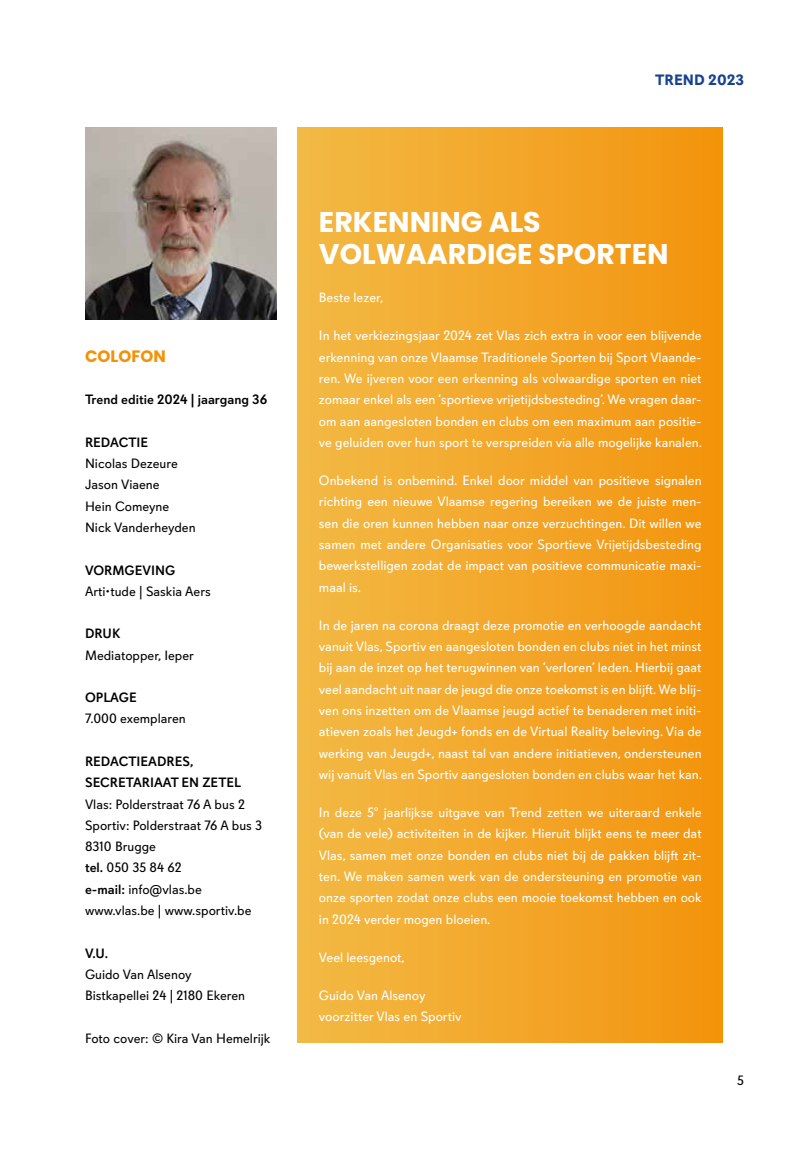
<style>
.page{position:relative;width:808px;height:1149px;background:#fff}
.page>*{position:absolute;margin:0;border:0;box-sizing:border-box;transform-origin:0 0}
.t1{font:700 28.5px/31.5px "Poppins";color:#fff}
.t2{font:700 16.5px "Poppins";color:#f39207}
.t3{font:700 15px "Davis Sans";color:#174290}
.t4{font:13.5px/21.3px "Davis Sans";color:#fff;text-align:justify}
.t5{font:13.5px/21.3px "Davis Sans";color:#000}
.t6{font:500 13.5px/21.3px "Davis Sans";color:#000}
.s1{font-weight:500}
</style>
<div class="page">
<img style="left:85px;top:128px;width:191px;height:191px">
<div style="left:298px;top:128px;width:425px;height:914px;background:linear-gradient(to right,#f2ba46,#f3930c)"></div>
<p class="t3" style="left:655px;top:71px;width:90px">TREND 2023</p>
<p class="t2" style="left:85px;top:346px;width:82px">COLOFON</p>
<p class="t6" style="left:85px;top:389px;width:184px">Trend editie 2024 | jaargang 36</p>
<p class="t6" style="left:85px;top:431px;width:65px">REDACTIE</p>
<p class="t5" style="left:85px;top:453px;width:112px">Nicolas Dezeure<br>Jason Viaene<br>Hein Comeyne<br>Nick Vanderheyden</p>
<p class="t6" style="left:85px;top:559px;width:92px">VORMGEVING</p>
<p class="t5" style="left:85px;top:580px;width:127px">Arti•tude | Saskia Aers</p>
<p class="t6" style="left:85px;top:623px;width:37px">DRUK</p>
<p class="t5" style="left:85px;top:644px;width:110px">Mediatopper, Ieper</p>
<p class="t6" style="left:85px;top:687px;width:53px">OPLAGE</p>
<p class="t5" style="left:85px;top:708px;width:102px">7.000 exemplaren</p>
<p class="t6" style="left:85px;top:750px;width:158px">REDACTIEADRES,<br>SECRETARIAAT EN ZETEL</p>
<p class="t5" style="left:85px;top:793px;width:179px">Vlas: Polderstraat 76 A bus 2<br>Sportiv: Polderstraat 76 A bus 3<br>8310 Brugge<br><span class="s1">tel.</span> 050 35 84 62<br><span class="s1">e-mail:</span> info@vlas.be www.vlas.be | www.sportiv.be</p>
<p class="t6" style="left:85px;top:942px;width:24px">V.U.</p>
<p class="t5" style="left:85px;top:963px;width:162px">Guido Van Alsenoy<br>Bistkapellei 24 | 2180 Ekeren</p>
<p class="t5" style="left:85px;top:1027px;width:187px">Foto cover: © Kira Van Hemelrijk</p>
<h1 class="t1" style="left:319px;top:207px;width:351px">ERKENNING ALS<br>VOLWAARDIGE SPORTEN</h1>
<p class="t4" style="left:319px;top:287px;width:66px">Beste lezer,</p>
<p class="t4" style="left:319px;top:325px;width:385px">In het verkiezingsjaar 2024 zet Vlas zich extra in voor een blijvende erkenning van onze Vlaamse Traditionele Sporten bij Sport Vlaande&shy;ren. We ijveren voor een erkenning als volwaardige sporten en niet zomaar enkel als een ‘sportieve vrijetijdsbesteding’. We vragen daar&shy;om aan aangesloten bonden en clubs om een maximum aan positie&shy;ve geluiden over hun sport te verspreiden via alle mogelijke kanalen.</p>
<p class="t4" style="left:319px;top:470px;width:384px">Onbekend is onbemind. Enkel door middel van positieve signalen richting een nieuwe Vlaamse regering bereiken we de juiste men&shy;sen die oren kunnen hebben naar onze verzuchtingen. Dit willen we samen met andere Organisaties voor Sportieve Vrijetijdsbesteding bewerkstelligen zodat de impact van positieve communicatie maxi&shy;maal is.</p>
<p class="t4" style="left:319px;top:614px;width:385px">In de jaren na corona draagt deze promotie en verhoogde aandacht vanuit Vlas, Sportiv en aangesloten bonden en clubs niet in het minst bij aan de inzet op het terugwinnen van ‘verloren’ leden. Hierbij gaat veel aandacht uit naar de jeugd die onze toekomst is en blijft. We blij&shy;ven ons inzetten om de Vlaamse jeugd actief te benaderen met initi&shy;atieven zoals het Jeugd+ fonds en de Virtual Reality beleving. Via de werking van Jeugd+, naast tal van andere initiatieven, ondersteunen wij vanuit Vlas en Sportiv aangesloten bonden en clubs waar het kan.</p>
<p class="t4" style="left:319px;top:801px;width:384px">In deze 5° jaarlijkse uitgave van Trend zetten we uiteraard enkele (van de vele) activiteiten in de kijker. Hieruit blijkt eens te meer dat Vlas, samen met onze bonden en clubs niet bij de pakken blijft zit&shy;ten. We maken samen werk van de ondersteuning en promotie van onze sporten zodat onze clubs een mooie toekomst hebben en ook in 2024 verder mogen bloeien.</p>
<p class="t4" style="left:319px;top:946px;width:87px">Veel leesgenot,</p>
<p class="t4" style="left:319px;top:984px;width:144px">Guido Van Alsenoy voorzitter Vlas en Sportiv</p>
<p class="t5" style="left:737px;top:1069px;width:8px">5</p>
</div>
